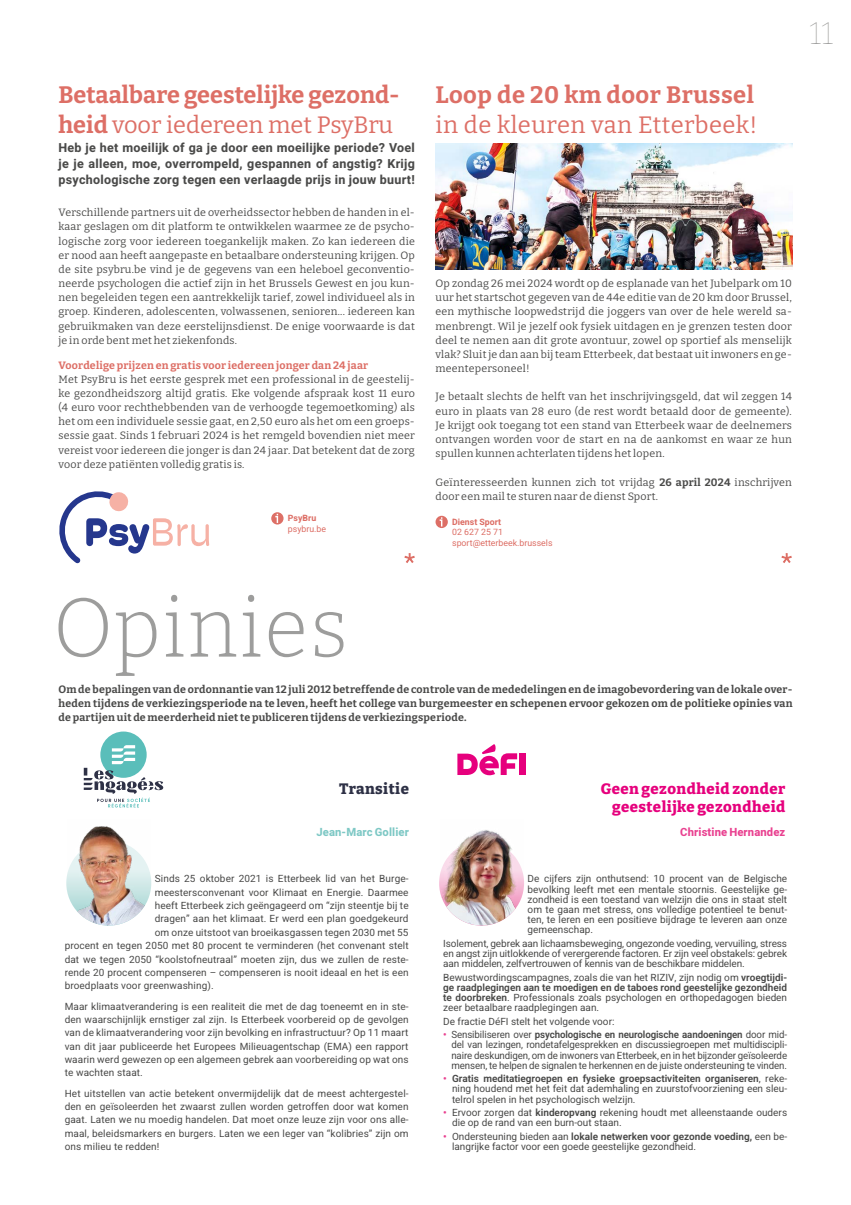
<style>
.page{position:relative;width:851px;height:1205px;background:#fff}
.page>*{position:absolute;margin:0;border:0;box-sizing:border-box;transform-origin:0 0}
.t1{font:100 31.25px "Bitter";color:#9d9d9c}
.t2{font:700 23.75px/30.1px "Bitter";color:#dd6f66}
.t3{font:23.75px/30.1px "Bitter";letter-spacing:.02em;color:#dd6f66}
.t4{font:800 15px/17.8px "Bitter";letter-spacing:.03em;color:#e6007d;text-align:right}
.t5{font:800 15px "Bitter";letter-spacing:.03em;color:#2e3146}
.t6{font:700 12.5px/16px "Heebo";letter-spacing:.02em;color:#4a4a49;text-align:justify}
.t7{font:800 11.25px "Heebo";letter-spacing:.01em;color:#e94190}
.t8{font:800 11.25px "Heebo";letter-spacing:.01em;color:#7ec8c5}
.t9{font:10.62px/14.1px "Bitter";letter-spacing:.02em;color:#4a4a49;text-align:justify}
.Titre_paragraphes{font:700 10.62px/14.1px "Bitter";letter-spacing:.02em;color:#4a4a49}
.t10{font:700 10.62px "Bitter";letter-spacing:.02em;color:#dd6f66}
.t11{font:10px/10.1px "Heebo";letter-spacing:.01em;color:#4a4a49;text-align:justify}
.t12{font:8.75px/10.6px "Heebo";color:#dd6f66}
.s1{font-weight:400}
.s2{font-weight:700}
.s3{font-weight:600}
.s4{font-weight:700;color:#e94190}
</style>
<div class="page">
<svg style="left:58px;top:595px;width:285px;height:81px"></svg>
<svg style="left:271px;top:512px;width:12px;height:12px"></svg>
<svg style="left:435px;top:516px;width:13px;height:12px"></svg>
<svg style="left:781px;top:553px;width:11px;height:10px"></svg>
<svg style="left:404px;top:553px;width:11px;height:10px"></svg>
<div style="left:519px;top:753px;width:6px;height:22px;background:#e6007d"></div>
<svg style="left:457px;top:744px;width:60px;height:31px"></svg>
<img style="left:66px;top:826px;width:85px;height:99px">
<img style="left:439px;top:830px;width:85px;height:95px">
<div style="left:100px;top:731px;width:47px;height:47px;background:#5abeba;border-radius:50%"></div>
<svg style="left:84px;top:745px;width:79px;height:62px"></svg>
<svg style="left:59px;top:491px;width:150px;height:72px"></svg>
<img style="left:435px;top:144px;width:357px;height:126px">
<p class="t2" style="left:58px;top:79px;width:343px">Betaalbare geestelijke gezond&shy;heid <span class="s1">voor iedereen met PsyBru</span></p>
<p class="t6" style="left:58px;top:140px;width:358px">Heb je het moeilijk of ga je door een moeilijke periode? Voel je je alleen, moe, overrompeld, gespannen of angstig? Krijg psychologische zorg tegen een verlaagde prijs in jouw buurt!</p>
<p class="t9" style="left:58px;top:205px;width:358px">Verschillende partners uit de overheidssector hebben de handen in el&shy;kaar geslagen om dit platform te ontwikkelen waarmee ze de psycho&shy;logische zorg voor iedereen toegankelijk maken. Zo kan iedereen die er nood aan heeft aangepaste en betaalbare ondersteuning krijgen. Op de site psybru.be vind je de gegevens van een heleboel geconventio&shy;neerde psychologen die actief zijn in het Brussels Gewest en jou kun&shy;nen begeleiden tegen een aantrekkelijk tarief, zowel individueel als in groep. Kinderen, adolescenten, volwassenen, senioren... iedereen kan gebruikmaken van deze eerstelijnsdienst. De enige voorwaarde is dat je in orde bent met het ziekenfonds.</p>
<p class="t10" style="left:58px;top:358px;width:311px">Voordelige prijzen en gratis voor iedereen jonger dan 24 jaar</p>
<p class="t9" style="left:58px;top:372px;width:358px">Met PsyBru is het eerste gesprek met een professional in de geestelij&shy;ke gezondheidszorg altijd gratis. Eke volgende afspraak kost 11 euro (4 euro voor rechthebbenden van de verhoogde tegemoetkoming) als het om een individuele sessie gaat, en 2,50 euro als het om een groeps&shy;sessie gaat. Sinds 1 februari 2024 is het remgeld bovendien niet meer vereist voor iedereen die jonger is dan 24 jaar. Dat betekent dat de zorg voor deze patiënten volledig gratis is.</p>
<p class="t12" style="left:288px;top:512px;width:40px"><span class="s2">PsyBru </span>psybru.be</p>
<p class="t3" style="left:435px;top:79px;width:323px"><span class="s2">Loop de 20 km door Brussel </span>in de kleuren van Etterbeek!</p>
<p class="t1" style="left:809px;top:14px;width:25px">11</p>
<p class="t9" style="left:435px;top:276px;width:358px">Op zondag 26 mei 2024 wordt op de esplanade van het Jubelpark om 10 uur het startschot gegeven van de 44e editie van de 20 km door Brussel, een mythische loopwedstrijd die joggers van over de hele wereld sa&shy;menbrengt. Wil je jezelf ook fysiek uitdagen en je grenzen testen door deel te nemen aan dit grote avontuur, zowel op sportief als menselijk vlak? Sluit je dan aan bij team Etterbeek, dat bestaat uit inwoners en ge&shy;meentepersoneel!</p>
<p class="t9" style="left:435px;top:389px;width:358px">Je betaalt slechts de helft van het inschrijvingsgeld, dat wil zeggen 14 euro in plaats van 28 euro (de rest wordt betaald door de gemeente).<br>Je krijgt ook toegang tot een stand van Etterbeek waar de deelnemers ontvangen worden voor de start en na de aankomst en waar ze hun spullen kunnen achterlaten tijdens het lopen.</p>
<p class="t9" style="left:435px;top:474px;width:358px">Geïnteresseerden kunnen zich tot vrijdag <span class="s2">26 april 2024</span> inschrijven door een mail te sturen naar de dienst Sport.</p>
<p class="t12" style="left:452px;top:516px;width:102px"><span class="s2">Dienst Sport<br></span>02 627 25 71 sport@etterbeek.brussels</p>
<p class="Titre_paragraphes" style="left:58px;top:682px;width:735px">Om de bepalingen van de ordonnantie van 12 juli 2012 betreffende de controle van de mededelingen en de imagobevordering van de lokale over&shy;heden tijdens de verkiezingsperiode na te leven, heeft het college van burgemeester en schepenen ervoor gekozen om de politieke opinies van de partijen uit de meerderheid niet te publiceren tijdens de verkiezingsperiode.</p>
<p class="t5" style="left:339px;top:779px;width:71px">Transitie</p>
<p class="t4" style="left:600px;top:779px;width:186px">Geen gezondheid zonder geestelijke gezondheid</p>
<p class="t8" style="left:316px;top:824px;width:94px">Jean-Marc Gollier</p>
<p class="t7" style="left:680px;top:824px;width:107px">Christine Hernandez</p>
<p class="t11" style="left:155px;top:874px;width:255px">Sinds 25 oktober 2021 is Etterbeek lid van het Burge-</p>
<p class="t11" style="left:155px;top:887px;width:255px">meestersconvenant voor Klimaat en Energie. Daarmee</p>
<p class="t11" style="left:155px;top:900px;width:255px">heeft Etterbeek zich geëngageerd om “zijn steentje bij te</p>
<p class="t11" style="left:155px;top:914px;width:255px">dragen” aan het klimaat. Er werd een plan goedgekeurd</p>
<p class="t11" style="left:155px;top:927px;width:255px">om onze uitstoot van broeikasgassen tegen 2030 met 55</p>
<p class="t11" style="left:65px;top:940px;width:345px">procent en tegen 2050 met 80 procent te verminderen (het convenant stelt</p>
<p class="t11" style="left:65px;top:954px;width:345px">dat we tegen 2050 “koolstofneutraal” moeten zijn, dus we zullen de reste-</p>
<p class="t11" style="left:65px;top:967px;width:345px">rende 20 procent compenseren – compenseren is nooit ideaal en het is een</p>
<p class="t11" style="left:65px;top:980px;width:150px">broedplaats voor greenwashing).</p>
<p class="t11" style="left:65px;top:999px;width:345px;line-height:13.4px">Maar klimaatverandering is een realiteit die met de dag toeneemt en in ste&shy;den waarschijnlijk ernstiger zal zijn. Is Etterbeek voorbereid op de gevolgen van de klimaatverandering voor zijn bevolking en infrastructuur? Op 11 maart van dit jaar publiceerde het Europees Milieuagentschap (EMA) een rapport waarin werd gewezen op een algemeen gebrek aan voorbereiding op wat ons te wachten staat.</p>
<p class="t11" style="left:65px;top:1086px;width:345px;line-height:13.4px">Het uitstellen van actie betekent onvermijdelijk dat de meest achtergestel&shy;den en geïsoleerden het zwaarst zullen worden getroffen door wat komen gaat. Laten we nu moedig handelen. Dat moet onze leuze zijn voor ons alle&shy;maal, beleidsmarkers en burgers. Laten we een leger van “kolibries” zijn om ons milieu te redden!</p>
<p class="t11" style="left:527px;top:874px;width:261px">De cijfers zijn onthutsend: 10 procent van de Belgische bevolking leeft met een mentale stoornis. Geestelijke ge&shy;zondheid is een toestand van welzijn die ons in staat stelt om te gaan met stress, ons volledige potentieel te benut&shy;ten, te leren en een positieve bijdrage te leveren aan onze gemeenschap.</p>
<p class="t11" style="left:443px;top:938px;width:345px">Isolement, gebrek aan lichaamsbeweging, ongezonde voeding, vervuiling, stress en angst zijn uitlokkende of verergerende factoren. Er zijn veel obstakels: gebrek aan middelen, zelfvertrouwen of kennis van de beschikbare middelen.</p>
<p class="t11" style="left:443px;top:972px;width:345px">Bewustwordingscampagnes, zoals die van het RIZIV, zijn nodig om <span class="s3">vroegtijdi&shy;ge raadplegingen aan te moedigen en de taboes rond geestelijke gezondheid te doorbreken</span>. Professionals zoals psychologen en orthopedagogen bieden zeer betaalbare raadplegingen aan.</p>
<p class="t11" style="left:443px;top:1016px;width:173px">De fractie DéFI stelt het volgende voor:</p>
<p class="t11" style="left:451px;top:1029px;width:337px;text-indent:-8px"><span class="s4">•</span> Sensibiliseren over <span class="s3">psychologische en neurologische aandoeningen</span> door mid&shy;del van lezingen, rondetafelgesprekken en discussiegroepen met multidiscipli&shy;naire deskundigen, om de inwoners van Etterbeek, en in het bijzonder geïsoleerde mensen, te helpen de signalen te herkennen en de juiste ondersteuning te vinden.</p>
<p class="t11" style="left:452px;top:1073px;width:336px;text-indent:-9px"><span class="s4">•</span> <span class="s3">Gratis meditatiegroepen en fysieke groepsactiviteiten organiseren</span>, reke&shy;ning houdend met het feit dat ademhaling en zuurstofvoorziening een sleu&shy;telrol spelen in het psychologisch welzijn.</p>
<p class="t11" style="left:452px;top:1107px;width:336px;text-indent:-9px"><span class="s4">•</span> Ervoor zorgen dat <span class="s3">kinderopvang</span> rekening houdt met alleenstaande ouders die op de rand van een burn-out staan.</p>
<p class="t11" style="left:452px;top:1131px;width:336px;text-indent:-9px"><span class="s4">•</span> Ondersteuning bieden aan <span class="s3">lokale netwerken voor gezonde voeding,</span> een be&shy;langrijke factor voor een goede geestelijke gezondheid.</p>
</div>
